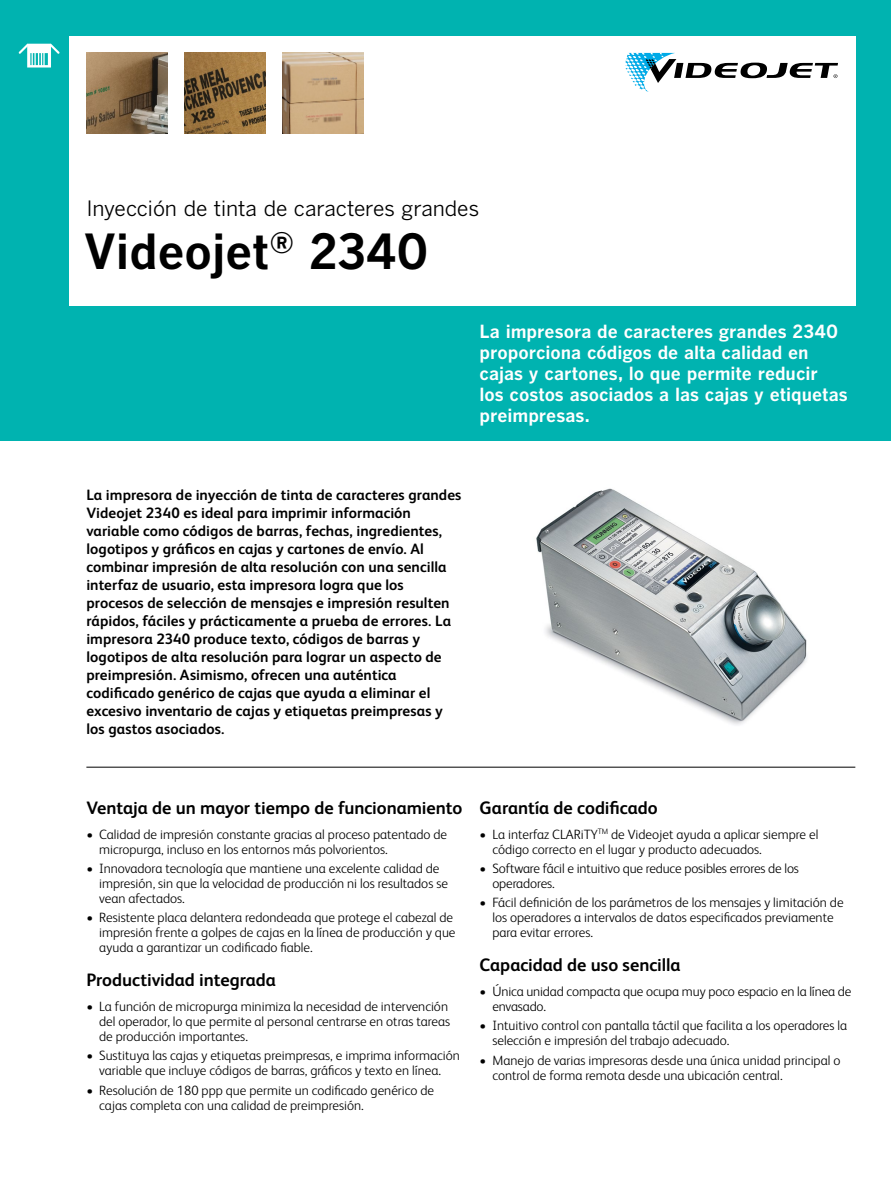
<style>
.page{position:relative;width:891px;height:1188px;background:#fff}
.page>*{position:absolute;margin:0;border:0;box-sizing:border-box;transform-origin:0 0}
.t1{font:700 48px "Benton Gothic";color:#000}
.t2{font:21px "Benton Gothic";letter-spacing:-.005em;color:#000}
.t3{font:700 18px/21px "Benton Gothic";color:#fff}
.t4{font:700 18px "FS Albert Pro";letter-spacing:-.005em;color:#000}
.t5{font:700 15px/18px "FS Albert Pro";letter-spacing:.005em;color:#000}
.t6{font:300 13.5px/15px "FS Albert Pro";color:#000}
</style>
<div class="page">
<div style="left:0;top:0;width:891px;height:441px;background:#00b3b0"></div>
<div style="left:69px;top:36px;width:786px;height:270px;background:#fff"></div>
<svg style="left:19px;top:44px;width:41px;height:24px"></svg>
<svg style="left:625px;top:53px;width:213px;height:39px"></svg>
<img style="left:283px;top:53px;width:81px;height:81px">
<img style="left:86px;top:53px;width:81px;height:81px">
<hr style="left:86px;top:767px;width:769px;height:1px;background:#000">
<img style="left:185px;top:53px;width:81px;height:81px">
<img style="left:536px;top:488px;width:271px;height:237px">
<h2 class="t2" style="left:86px;top:197px;width:394px">Inyección de tinta de caracteres grandes</h2>
<h1 class="t1" style="left:84px;top:224px;width:347px">Videojet<sup>®</sup> 2340</h1>
<h3 class="t3" style="left:480px;top:321px;width:370px">La impresora de caracteres grandes 2340 proporciona códigos de alta calidad en cajas y cartones, lo que permite reducir<br>los costos asociados a las cajas y etiquetas preimpresas.</h3>
<p class="t5" style="left:86px;top:485px;width:377px">La impresora de inyección de tinta de caracteres grandes Videojet 2340 es ideal para imprimir información variable como códigos de barras, fechas, ingredientes, logotipos y gráficos en cajas y cartones de envío. Al combinar impresión de alta resolución con una sencilla interfaz de usuario, esta impresora logra que los procesos de selección de mensajes e impresión resulten rápidos, fáciles y prácticamente a prueba de errores. La impresora 2340 produce texto, códigos de barras y logotipos de alta resolución para lograr un aspecto de preimpresión. Asimismo, ofrecen una auténtica codificado genérico de cajas que ayuda a eliminar el excesivo inventario de cajas y etiquetas preimpresas y los gastos asociados.</p>
<h3 class="t4" style="left:86px;top:795px;width:377px">Ventaja de un mayor tiempo de funcionamiento</h3>
<p class="t6" style="left:99px;top:826px;width:350px;text-indent:-13px">• Calidad de impresión constante gracias al proceso patentado de micropurga, incluso en los entornos más polvorientos.</p>
<p class="t6" style="left:99px;top:860px;width:350px;text-indent:-13px">• Innovadora tecnología que mantiene una excelente calidad de impresión, sin que la velocidad de producción ni los resultados se vean afectados.</p>
<p class="t6" style="left:99px;top:909px;width:358px;text-indent:-13px">• Resistente placa delantera redondeada que protege el cabezal de impresión frente a golpes de cajas en la línea de producción y que ayuda a garantizar un codificado fiable.</p>
<h3 class="t4" style="left:86px;top:967px;width:191px">Productividad integrada</h3>
<p class="t6" style="left:99px;top:998px;width:353px;text-indent:-13px">• La función de micropurga minimiza la necesidad de intervención del operador, lo que permite al personal centrarse en otras tareas de producción importantes.</p>
<p class="t6" style="left:86px;top:1047px;width:375px;text-align:center">• Sustituya las cajas y etiquetas preimpresas, e imprima información variable que incluye códigos de barras, gráficos y texto en línea.</p>
<p class="t6" style="left:99px;top:1082px;width:337px;text-indent:-13px">• Resolución de 180 ppp que permite un codificado genérico de cajas completa con una calidad de preimpresión.</p>
<h3 class="t4" style="left:480px;top:795px;width:180px">Garantía de codificado</h3>
<p class="t6" style="left:492px;top:826px;width:327px;text-indent:-13px">• La interfaz CLARiTY<sup>TM</sup> de Videojet ayuda a aplicar siempre el código correcto en el lugar y producto adecuados.</p>
<p class="t6" style="left:492px;top:860px;width:308px;text-indent:-13px">• Software fácil e intuitivo que reduce posibles errores de los operadores.</p>
<p class="t6" style="left:492px;top:894px;width:353px;text-indent:-13px">• Fácil definición de los parámetros de los mensajes y limitación de los operadores a intervalos de datos especificados previamente para evitar errores.</p>
<h3 class="t4" style="left:480px;top:952px;width:203px">Capacidad de uso sencilla</h3>
<p class="t6" style="left:492px;top:983px;width:361px;text-indent:-13px">• Única unidad compacta que ocupa muy poco espacio en la línea de envasado.</p>
<p class="t6" style="left:492px;top:1017px;width:356px;text-indent:-13px">• Intuitivo control con pantalla táctil que facilita a los operadores la selección e impresión del trabajo adecuado.</p>
<p class="t6" style="left:492px;top:1052px;width:350px;text-indent:-13px">• Manejo de varias impresoras desde una única unidad principal o control de forma remota desde una ubicación central.</p>
</div>
